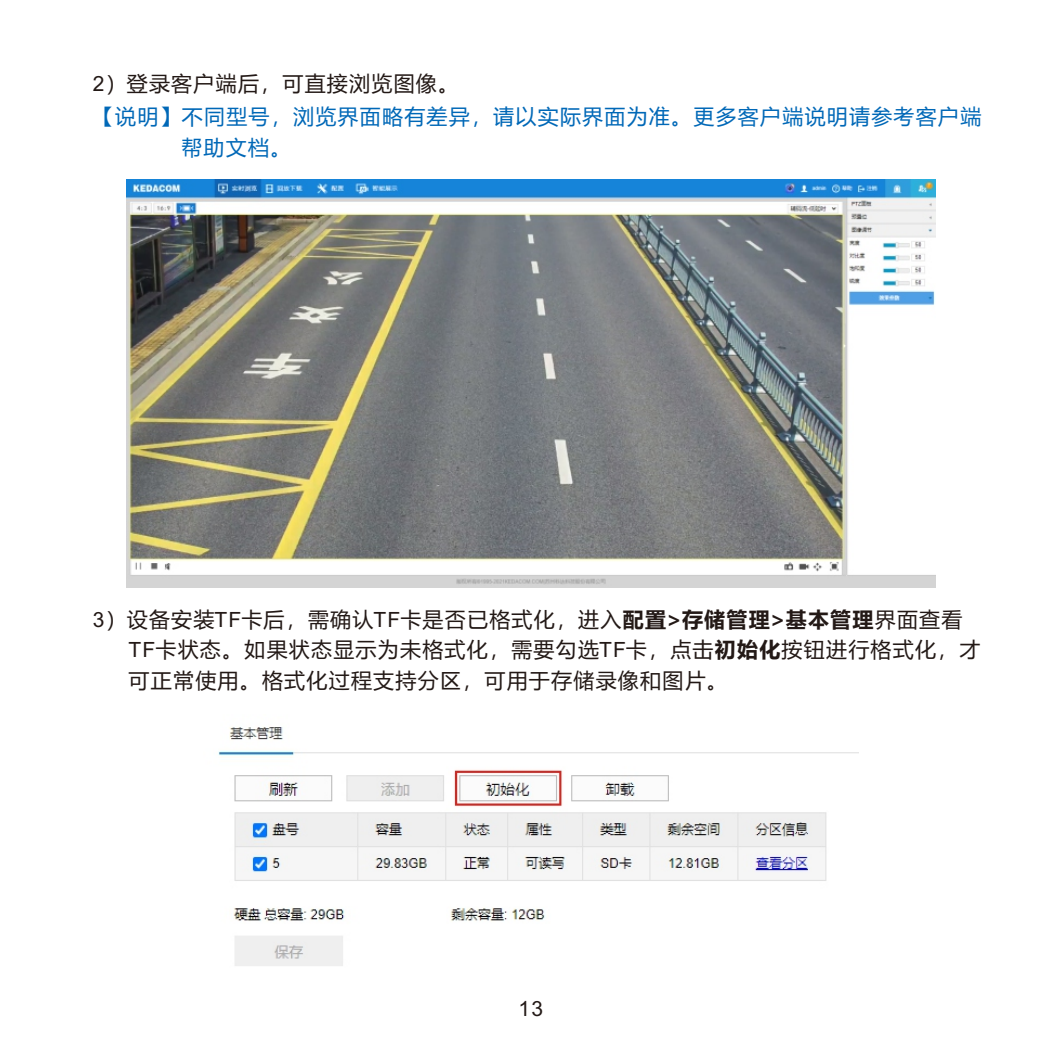
<style>
.page{position:relative;width:1063px;height:1063px;background:#fff}
.page>*{position:absolute;margin:0;border:0;box-sizing:border-box;transform-origin:0 0}
.t1{font:21px/30.6px "Microsoft Ya Hei";letter-spacing:.06em;color:#231916}
.t2{font:21px/33.3px "Microsoft Ya Hei";letter-spacing:.06em;color:#0068b7}
.t3{font:21px "Arial";color:#231916}
.s1{font-family:"Arial";color:#231916}
.s2{color:#231916}
.s3{font-family:"Arial"}
.s4{font-weight:700}
</style>
<div class="page">
<img style="left:218px;top:727px;width:640px;height:239px">
<img style="left:127px;top:179px;width:808px;height:408px">
<p class="t2" style="left:93px;top:68px;width:890px"><span class="s1">2</span><span class="s2">）登录客户端后，可直接浏览图像。<br></span>【说明】不同型号，浏览界面略有差异，请以实际界面为准。更多客户端说明请参考客户端</p>
<p class="t2" style="left:181px;top:132px;width:111px">帮助文档。</p>
<p class="t1" style="left:129px;top:605px;width:853px;text-indent:-36px"><span class="s3">3</span>）设备安装<span class="s3">TF</span>卡后，需确认<span class="s3">TF</span>卡是否已格式化，进入<span class="s4">配置&gt;存储管理&gt;基本管理</span>界面查看<br><span class="s3">TF</span>卡状态。如果状态显示为未格式化，需要勾选<span class="s3">TF</span>卡，点击<span class="s4">初始化</span>按钮进行格式化，才可正常使用。格式化过程支持分区，可用于存储录像和图片。</p>
<p class="t3" style="left:519px;top:1000px;width:26px">13</p>
</div>
